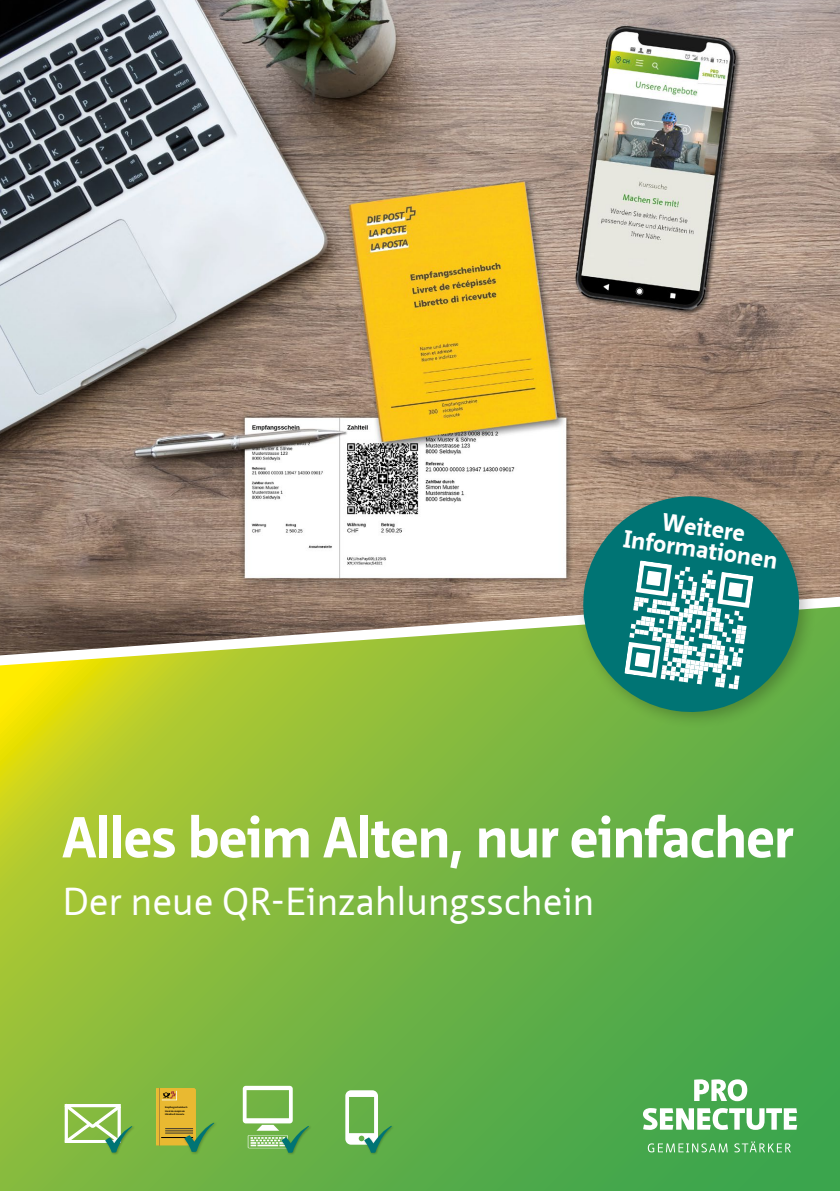
<style>
.page{position:relative;width:840px;height:1191px;background:#fff}
.page>*{position:absolute;margin:0;border:0;box-sizing:border-box;transform-origin:0 0}
.t1{font:700 56px "Neue Sans Pro";letter-spacing:-.01em;color:#fff}
.t2{font:38px "Neue Sans Pro";color:#fff}
.t3{font:700 24px/22px "Neue Sans Pro";color:#fff;text-align:center}
.t4{font:700 2.4px/3.4px "Neue Sans Pro";color:#010000}
</style>
<div class="page">
<svg style="left:0;top:655px;width:839px;height:536px;background:#79b740"></svg>
<img style="left:0;top:0;width:839px;height:655px">
<svg style="left:647px;top:1143px;width:80px;height:9px"></svg>
<svg style="left:734px;top:1141px;width:56px;height:11px"></svg>
<svg style="left:642px;top:1079px;width:154px;height:50px"></svg>
<div style="left:574px;top:487px;width:242px;height:242px;background:#000;opacity:.25"></div>
<svg style="left:575px;top:489px;width:230px;height:230px;background:#3f876a"></svg>
<div style="left:363px;top:1124px;width:31px;height:31px;background:#000;opacity:.25"></div>
<svg style="left:345px;top:1090px;width:47px;height:62px"></svg>
<div style="left:104px;top:1125px;width:31px;height:30px;background:#000;opacity:.25"></div>
<svg style="left:64px;top:1103px;width:69px;height:49px"></svg>
<div style="left:183px;top:1121px;width:34px;height:34px;background:#000;opacity:.25"></div>
<svg style="left:156px;top:1088px;width:59px;height:63px;background:#abac3b"></svg>
<div style="left:280px;top:1124px;width:32px;height:31px;background:#000;opacity:.25"></div>
<svg style="left:243px;top:1085px;width:66px;height:67px"></svg>
<svg style="left:624px;top:560px;width:129px;height:129px"></svg>
<h3 class="t3" style="left:628px;top:506px;width:156px;rotate:8deg">Weitere<br>Informationen</h3>
<h1 class="t1" style="left:62px;top:801px;width:732px">Alles beim Alten, nur einfacher</h1>
<h2 class="t2" style="left:62px;top:877px;width:533px">Der neue QR-Einzahlungsschein</h2>
<p class="t4" style="left:165px;top:1105px;width:24px">Empfangsscheinbuch<br>Livret de récépissés<br>Libretto di ricevute</p>
</div>
